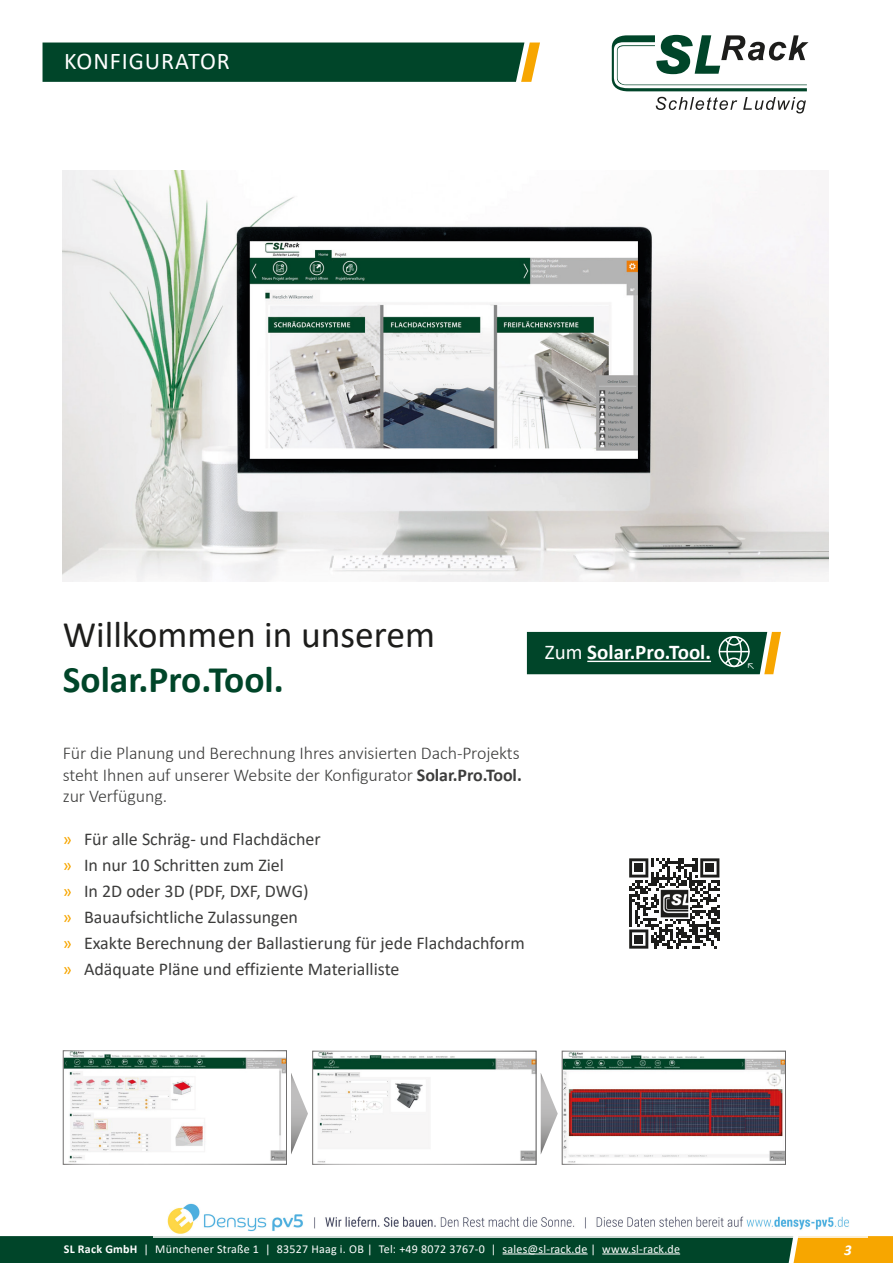
<style>
.page{position:relative;width:893px;height:1263px;background:#fff}
.page>*{position:absolute;margin:0;border:0;box-sizing:border-box;transform-origin:0 0}
.t1{font:37.5px "Calibri";color:#1d1d1b}
.t2{font:700 37.5px "Calibri";color:#004529}
.t3{font:24px "Calibri";letter-spacing:.04em;color:#fff}
.t4{font:700 21px "Calibri";color:#fff}
.t5{font:18px/25.8px "Calibri";color:#3d3d3c}
.t6{font:300 18px/21.6px "Calibri";letter-spacing:-.005em;color:#3d3d3c;text-align:justify}
.t7{font:italic 700 15px "Calibri";color:#fff}
.t8{font:12px "Calibri";letter-spacing:.02em;color:#fff}
.t9{font:9px "Calibri";color:#fff}
.s1{font-weight:700}
.s2{color:#f7a600}
.s3{font-weight:400}
</style>
<div class="page">
<svg style="left:0;top:1236px;width:893px;height:27px;background:#23552b"></svg>
<hr style="left:503px;top:1253px;width:85px;height:1px;background:#fff">
<hr style="left:602px;top:1253px;width:78px;height:1px;background:#fff">
<div style="left:43px;top:43px;width:497px;height:39px;background:#004529"></div>
<svg style="left:656px;top:97px;width:81px;height:13px"></svg>
<svg style="left:743px;top:97px;width:63px;height:16px"></svg>
<svg style="left:612px;top:35px;width:196px;height:56px"></svg>
<img style="left:63px;top:170px;width:765px;height:411px">
<img style="left:564px;top:1053px;width:220px;height:109px">
<div style="left:562px;top:1051px;width:224px;height:113px;border:1px solid #fff"></div>
<img style="left:314px;top:1053px;width:220px;height:109px">
<div style="left:312px;top:1051px;width:224px;height:113px;border:1px solid #fff"></div>
<img style="left:65px;top:1052px;width:220px;height:110px">
<div style="left:63px;top:1050px;width:224px;height:114px;border:1px solid #fff"></div>
<svg style="left:291px;top:1073px;width:17px;height:81px"></svg>
<svg style="left:541px;top:1073px;width:17px;height:81px"></svg>
<svg style="left:629px;top:858px;width:90px;height:91px"></svg>
<div style="left:635px;top:864px;width:8px;height:8px;background:#1d1d1b"></div>
<div style="left:706px;top:864px;width:8px;height:8px;background:#1d1d1b"></div>
<div style="left:635px;top:935px;width:8px;height:8px;background:#1d1d1b"></div>
<img style="left:659px;top:888px;width:30px;height:30px">
<img style="left:153px;top:1203px;width:714px;height:34px">
<svg style="left:527px;top:632px;width:254px;height:42px;background:#1c5637"></svg>
<h2 class="t3" style="left:64px;top:44px;width:167px">KONFIGURATOR</h2>
<h1 class="t1" style="left:63px;top:609px;width:374px">Willkommen in unserem</h1>
<h1 class="t2" style="left:63px;top:653px;width:223px">Solar.Pro.Tool.</h1>
<p class="t6" style="left:63px;top:742px;width:460px">Für die Planung und Berechnung Ihres anvisierten Dach-Projekts steht Ihnen auf unserer Website der Konfigurator <span class="s1">Solar.Pro.Tool. </span>zur Verfügung.</p>
<p class="t5" style="left:63px;top:826px;width:463px"><span class="s2">»</span> Für alle Schräg- und Flachdächer<br><span class="s2">»</span> In nur 10 Schritten zum Ziel<br><span class="s2">»</span> In 2D oder 3D (PDF, DXF, DWG)<br><span class="s2">»</span> Bauaufsichtliche Zulassungen<br><span class="s2">»</span> Exakte Berechnung der Ballastierung für jede Flachdachform <span class="s2">»</span> Adäquate Pläne und effiziente Materialliste</p>
<p class="t4" style="left:545px;top:637px;width:168px"><span class="s3">Zum</span> Solar.Pro.Tool.</p>
<p class="t9" style="left:747px;top:660px;width:9px">↖</p>
<p class="t8" style="left:64px;top:1240px;width:618px"><span class="s1">SL Rack GmbH</span> | Münchener Straße 1 | 83527 Haag i. OB | Tel: +49 8072 3767-0 | sales@sl-rack.de | www.sl-rack.de</p>
<p class="t7" style="left:844px;top:1239px;width:9px">3</p>
</div>
